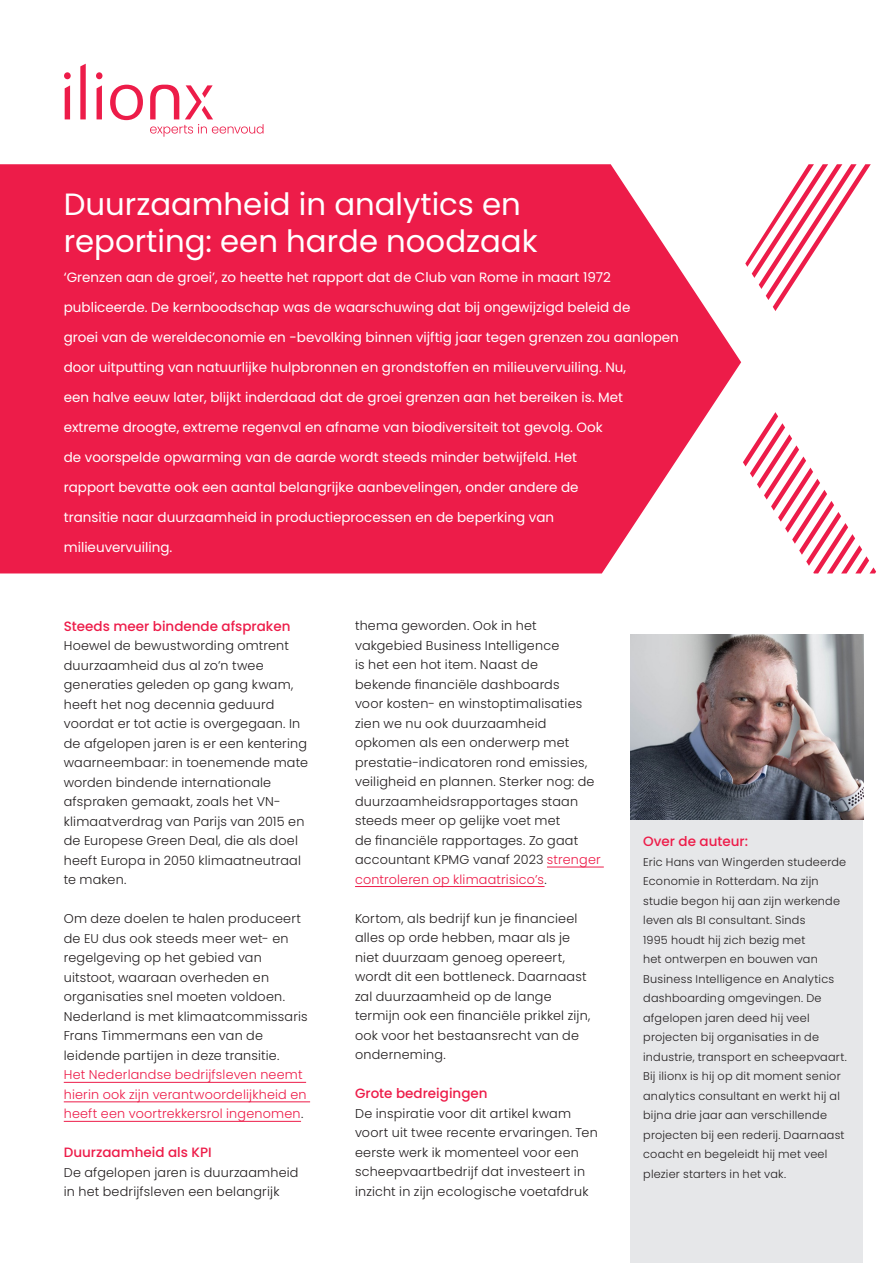
<style>
.page{position:relative;width:893px;height:1263px;background:#fff}
.page>*{position:absolute;margin:0;border:0;box-sizing:border-box;transform-origin:0 0}
.KOP{font:30.75px/36.9px "Poppins";color:#fff}
.Intro{font:13.5px "Poppins";color:#fff}
.Kopjes{font:500 13.5px "Poppins";color:#ed1c49}
.Platte_tekst{font:300 12.75px/19.5px "Poppins";letter-spacing:.015em;color:#231f20}
.Platte_tekst-2{font:300 11.25px/19.5px "Poppins";letter-spacing:.02em;color:#231f20}
.s1{color:#ed1c49}
</style>
<div class="page">
<svg style="left:0;top:164px;width:741px;height:409px;background:#ee3059"></svg>
<svg style="left:745px;top:164px;width:126px;height:147px"></svg>
<svg style="left:743px;top:412px;width:133px;height:161px"></svg>
<hr style="left:64px;top:1082px;width:242px;height:1px;background:#ed1c49">
<hr style="left:64px;top:1101px;width:246px;height:1px;background:#ed1c49">
<hr style="left:64px;top:1121px;width:237px;height:1px;background:#ed1c49">
<hr style="left:547px;top:867px;width:57px;height:1px;background:#ed1c49">
<hr style="left:355px;top:886px;width:189px;height:1px;background:#ed1c49">
<div style="left:630px;top:666px;width:233px;height:597px;background:#e6e7e9"></div>
<img style="left:630px;top:634px;width:233px;height:185px">
<svg style="left:110px;top:85px;width:33px;height:35px"></svg>
<svg style="left:97px;top:85px;width:5px;height:34px"></svg>
<div style="left:96px;top:72px;width:6px;height:7px;background:#ed1c49;border-radius:50%"></div>
<svg style="left:80px;top:64px;width:6px;height:55px"></svg>
<svg style="left:65px;top:85px;width:5px;height:34px"></svg>
<div style="left:64px;top:72px;width:7px;height:7px;background:#ed1c49;border-radius:50%"></div>
<svg style="left:150px;top:85px;width:113px;height:52px"></svg>
<p class="KOP" style="left:64px;top:186px;width:475px">Duurzaamheid in analytics en reporting: een harde noodzaak</p>
<p class="Intro" style="left:64px;top:269px;width:549px">‘Grenzen aan de groei’, zo heette het rapport dat de Club van Rome in maart 1972</p>
<p class="Intro" style="left:64px;top:299px;width:568px">publiceerde. De kernboodschap was de waarschuwing dat bij ongewijzigd beleid de</p>
<p class="Intro" style="left:64px;top:329px;width:617px">groei van de wereldeconomie en -bevolking binnen vijftig jaar tegen grenzen zou aanlopen</p>
<p class="Intro" style="left:64px;top:359px;width:564px">door uitputting van natuurlijke hulpbronnen en grondstoffen en milieuvervuiling. Nu,</p>
<p class="Intro" style="left:64px;top:389px;width:561px">een halve eeuw later, blijkt inderdaad dat de groei grenzen aan het bereiken is. Met</p>
<p class="Intro" style="left:64px;top:419px;width:541px">extreme droogte, extreme regenval en afname van biodiversiteit tot gevolg. Ook</p>
<p class="Intro" style="left:64px;top:449px;width:515px">de voorspelde opwarming van de aarde wordt steeds minder betwijfeld. Het</p>
<p class="Intro" style="left:64px;top:479px;width:516px">rapport bevatte ook een aantal belangrijke aanbevelingen, onder andere de</p>
<p class="Intro" style="left:64px;top:509px;width:492px">transitie naar duurzaamheid in productieprocessen en de beperking van</p>
<p class="Intro" style="left:64px;top:539px;width:110px">milieuvervuiling.</p>
<p class="Kopjes" style="left:64px;top:618px;width:228px">Steeds meer bindende afspraken</p>
<p class="Platte_tekst" style="left:64px;top:636px;width:246px">Hoewel de bewustwording omtrent duurzaamheid dus al zo’n twee generaties geleden op gang kwam, heeft het nog decennia geduurd voordat er tot actie is overgegaan. In de afgelopen jaren is er een kentering waarneembaar: in toenemende mate worden bindende internationale afspraken gemaakt, zoals het VN&shy;klimaatverdrag van Parijs van 2015 en de Europese Green Deal, die als doel heeft Europa in 2050 klimaatneutraal te maken.</p>
<p class="Platte_tekst" style="left:64px;top:909px;width:245px">Om deze doelen te halen produceert de EU dus ook steeds meer wet- en regelgeving op het gebied van uitstoot, waaraan overheden en organisaties snel moeten voldoen.<br>Nederland is met klimaatcommissaris Frans Timmermans een van de leidende partijen in deze transitie.<br><span class="s1">Het Nederlandse bedrijfsleven neemt hierin ook zijn verantwoordelijkheid en heeft een voortrekkersrol ingenomen</span>.</p>
<p class="Kopjes" style="left:64px;top:1145px;width:149px">Duurzaamheid als KPI</p>
<p class="Platte_tekst" style="left:64px;top:1163px;width:236px">De afgelopen jaren is duurzaamheid in het bedrijfsleven een belangrijk</p>
<p class="Platte_tekst" style="left:355px;top:616px;width:247px">thema geworden. Ook in het vakgebied Business Intelligence<br>is het een hot item. Naast de<br>bekende financiële dashboards<br>voor kosten- en winstoptimalisaties zien we nu ook duurzaamheid opkomen als een onderwerp met prestatie-indicatoren rond emissies, veiligheid en plannen. Sterker nog: de duurzaamheidsrapportages staan steeds meer op gelijke voet met<br>de financiële rapportages. Zo gaat accountant KPMG vanaf 2023 <span class="s1">strenger controleren op klimaatrisico’s</span>.</p>
<p class="Platte_tekst" style="left:355px;top:908px;width:237px">Kortom, als bedrijf kun je financieel alles op orde hebben, maar als je niet duurzaam genoeg opereert, wordt dit een bottleneck. Daarnaast zal duurzaamheid op de lange termijn ook een financiële prikkel zijn, ook voor het bestaansrecht van de onderneming.</p>
<p class="Kopjes" style="left:355px;top:1085px;width:134px">Grote bedreigingen</p>
<p class="Platte_tekst" style="left:355px;top:1103px;width:244px">De inspiratie voor dit artikel kwam voort uit twee recente ervaringen. Ten eerste werk ik momenteel voor een scheepvaartbedrijf dat investeert in inzicht in zijn ecologische voetafdruk</p>
<p class="Kopjes" style="left:643px;top:834px;width:106px">Over de auteur:</p>
<p class="Platte_tekst-2" style="left:643px;top:852px;width:205px">Eric Hans van Wingerden studeerde<br>Economie in Rotterdam. Na zijn studie begon hij aan zijn werkende leven als BI consultant. Sinds<br>1995 houdt hij zich bezig met<br>het ontwerpen en bouwen van<br>Business Intelligence en Analytics dashboarding omgevingen. De afgelopen jaren deed hij veel projecten bij organisaties in de industrie, transport en scheepvaart.<br>Bij ilionx is hij op dit moment senior analytics consultant en werkt hij al bijna drie jaar aan verschillende projecten bij een rederij. Daarnaast coacht en begeleidt hij met veel plezier starters in het vak.</p>
</div>
